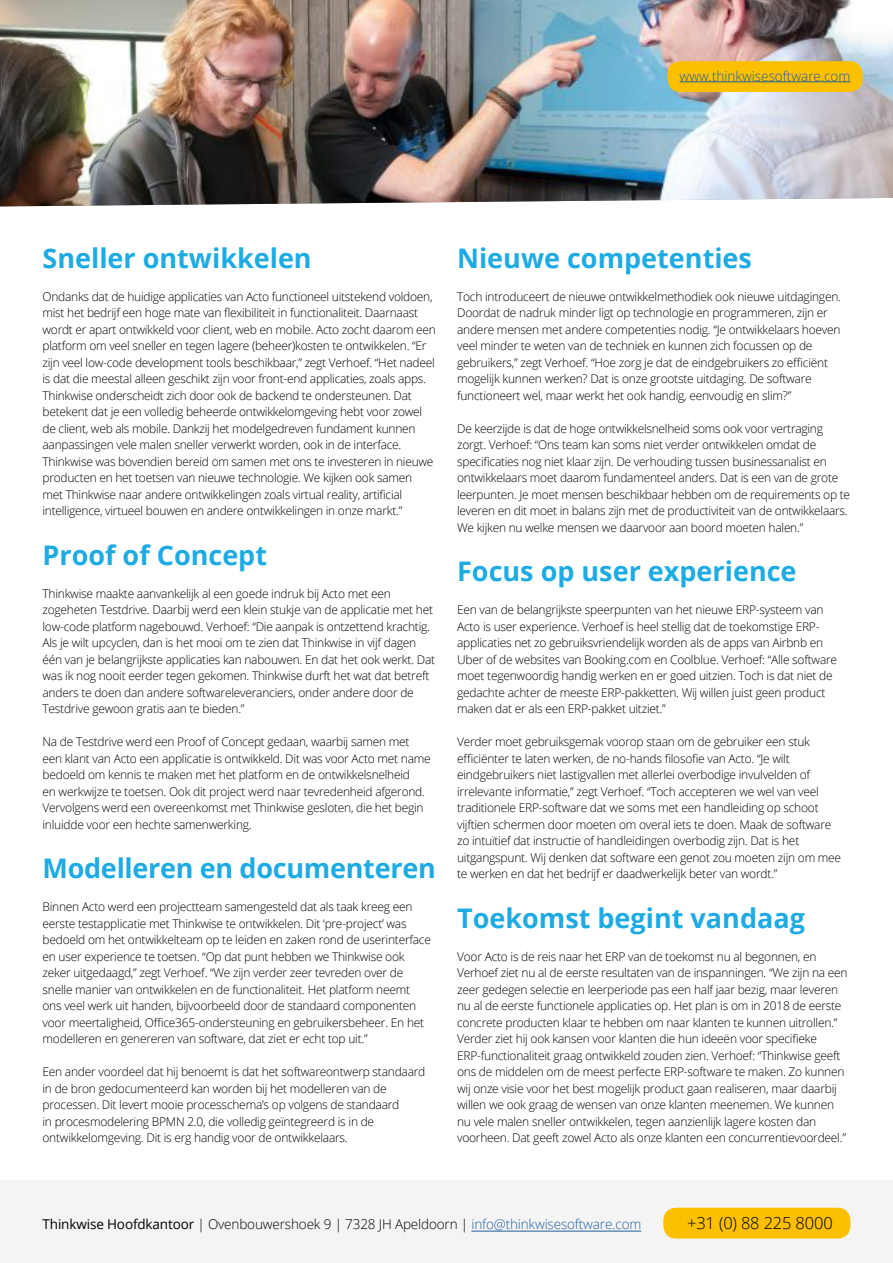
<style>
.page{position:relative;width:893px;height:1263px;background:#fff}
.page>*{position:absolute;margin:0;border:0;box-sizing:border-box;transform-origin:0 0}
.t1{font:700 27px "Open Sans";color:#1eabe3}
.t2{font:300 16.5px "Open Sans";letter-spacing:-.01em;color:#000}
.t3{font:300 13.5px "Open Sans";letter-spacing:-.01em;color:#000}
.t4{font:300 13.5px "Open Sans";color:#215e9e}
.t5{font:300 12px/16.5px "Open Sans";letter-spacing:-.02em;color:#000}
.s1{font-weight:400}
.s2{color:#215e9e}
</style>
<div class="page">
<img style="left:0;top:0;width:893px;height:206px">
<div style="left:0;top:1180px;width:893px;height:83px;background:#f4f4f4"></div>
<div style="left:667px;top:61px;width:195px;height:31px;background:#fcc000;border-radius:13px"></div>
<hr style="left:680px;top:81px;width:170px;height:1px;background:#215e9e">
<div style="left:663px;top:1208px;width:187px;height:30px;background:#fcc000;border-radius:13px"></div>
<hr style="left:471px;top:1231px;width:170px;height:1px;background:#215e9e">
<p class="t4" style="left:680px;top:67px;width:172px">www.thinkwisesoftware.com</p>
<h1 class="t1" style="left:43px;top:239px;width:271px">Sneller ontwikkelen</h1>
<p class="t5" style="left:43px;top:288px;width:395px">Ondanks dat de huidige applicaties van Acto functioneel uitstekend voldoen, mist het bedrijf een hoge mate van flexibiliteit in functionaliteit. Daarnaast wordt er apart ontwikkeld voor client, web en mobile. Acto zocht daarom een platform om veel sneller en tegen lagere (beheer)kosten te ontwikkelen. “Er zijn veel low-code development tools beschikbaar,” zegt Verhoef. “Het nadeel is dat die meestal alleen geschikt zijn voor front-end applicaties, zoals apps.<br>Thinkwise onderscheidt zich door ook de backend te ondersteunen. Dat betekent dat je een volledig beheerde ontwikkelomgeving hebt voor zowel de client, web als mobile. Dankzij het modelgedreven fundament kunnen aanpassingen vele malen sneller verwerkt worden, ook in de interface.<br>Thinkwise was bovendien bereid om samen met ons te investeren in nieuwe producten en het toetsen van nieuwe technologie. We kijken ook samen met Thinkwise naar andere ontwikkelingen zoals virtual reality, artificial intelligence, virtueel bouwen en andere ontwikkelingen in onze markt.”</p>
<h1 class="t1" style="left:43px;top:536px;width:226px">Proof of Concept</h1>
<p class="t5" style="left:43px;top:585px;width:394px">Thinkwise maakte aanvankelijk al een goede indruk bij Acto met een zogeheten Testdrive. Daarbij werd een klein stukje van de applicatie met het low-code platform nagebouwd. Verhoef: “Die aanpak is ontzettend krachtig.<br>Als je wilt upcyclen, dan is het mooi om te zien dat Thinkwise in vijf dagen één van je belangrijkste applicaties kan nabouwen. En dat het ook werkt. Dat was ik nog nooit eerder tegen gekomen. Thinkwise durft het wat dat betreft anders te doen dan andere softwareleveranciers, onder andere door de Testdrive gewoon gratis aan te bieden.”</p>
<p class="t5" style="left:43px;top:733px;width:390px">Na de Testdrive werd een Proof of Concept gedaan, waarbij samen met een klant van Acto een applicatie is ontwikkeld. Dit was voor Acto met name bedoeld om kennis te maken met het platform en de ontwikkelsnelheid<br>en werkwijze te toetsen. Ook dit project werd naar tevredenheid afgerond.<br>Vervolgens werd een overeenkomst met Thinkwise gesloten, die het begin inluidde voor een hechte samenwerking.</p>
<h1 class="t1" style="left:43px;top:849px;width:395px">Modelleren en documenteren</h1>
<p class="t5" style="left:43px;top:898px;width:390px">Binnen Acto werd een projectteam samengesteld dat als taak kreeg een eerste testapplicatie met Thinkwise te ontwikkelen. Dit ‘pre-project’ was bedoeld om het ontwikkelteam op te leiden en zaken rond de userinterface en user experience te toetsen. “Op dat punt hebben we Thinkwise ook zeker uitgedaagd,” zegt Verhoef. “We zijn verder zeer tevreden over de snelle manier van ontwikkelen en de functionaliteit. Het platform neemt ons veel werk uit handen, bijvoorbeeld door de standaard componenten voor meertaligheid, Office365-ondersteuning en gebruikersbeheer. En het modelleren en genereren van software, dat ziet er echt top uit.”</p>
<p class="t5" style="left:43px;top:1063px;width:384px">Een ander voordeel dat hij benoemt is dat het softwareontwerp standaard in de bron gedocumenteerd kan worden bij het modelleren van de processen. Dit levert mooie processchema’s op volgens de standaard<br>in procesmodelering BPMN 2.0, die volledig geïntegreerd is in de ontwikkelomgeving. Dit is erg handig voor de ontwikkelaars.</p>
<h1 class="t1" style="left:457px;top:239px;width:296px">Nieuwe competenties</h1>
<p class="t5" style="left:457px;top:288px;width:385px">Toch introduceert de nieuwe ontwikkelmethodiek ook nieuwe uitdagingen.<br>Doordat de nadruk minder ligt op technologie en programmeren, zijn er andere mensen met andere competenties nodig. “Je ontwikkelaars hoeven veel minder te weten van de techniek en kunnen zich focussen op de gebruikers,” zegt Verhoef. “Hoe zorg je dat de eindgebruikers zo efficiënt mogelijk kunnen werken? Dat is onze grootste uitdaging. De software functioneert wel, maar werkt het ook handig, eenvoudig en slim?”</p>
<p class="t5" style="left:457px;top:420px;width:394px">De keerzijde is dat de hoge ontwikkelsnelheid soms ook voor vertraging zorgt. Verhoef: “Ons team kan soms niet verder ontwikkelen omdat de specificaties nog niet klaar zijn. De verhouding tussen businessanalist en ontwikkelaars moet daarom fundamenteel anders. Dat is een van de grote leerpunten. Je moet mensen beschikbaar hebben om de requirements op te leveren en dit moet in balans zijn met de productiviteit van de ontwikkelaars.<br>We kijken nu welke mensen we daarvoor aan boord moeten halen.”</p>
<h1 class="t1" style="left:457px;top:552px;width:341px">Focus op user experience</h1>
<p class="t5" style="left:457px;top:601px;width:382px">Een van de belangrijkste speerpunten van het nieuwe ERP-systeem van Acto is user experience. Verhoef is heel stellig dat de toekomstige ERP&shy;applicaties net zo gebruiksvriendelijk worden als de apps van Airbnb en Uber of de websites van Booking.com en Coolblue. Verhoef: “Alle software moet tegenwoordig handig werken en er goed uitzien. Toch is dat niet de gedachte achter de meeste ERP-pakketten. Wij willen juist geen product maken dat er als een ERP-pakket uitziet.”</p>
<p class="t5" style="left:457px;top:733px;width:386px">Verder moet gebruiksgemak voorop staan om de gebruiker een stuk efficiënter te laten werken, de no-hands filosofie van Acto. “Je wilt eindgebruikers niet lastigvallen met allerlei overbodige invulvelden of irrelevante informatie,” zegt Verhoef. “Toch accepteren we wel van veel traditionele ERP-software dat we soms met een handleiding op schoot vijftien schermen door moeten om overal iets te doen. Maak de software zo intuïtief dat instructie of handleidingen overbodig zijn. Dat is het uitgangspunt. Wij denken dat software een genot zou moeten zijn om mee te werken en dat het bedrijf er daadwerkelijk beter van wordt.”</p>
<h1 class="t1" style="left:457px;top:899px;width:349px">Toekomst begint vandaag</h1>
<p class="t5" style="left:457px;top:948px;width:392px">Voor Acto is de reis naar het ERP van de toekomst nu al begonnen, en Verhoef ziet nu al de eerste resultaten van de inspanningen. “We zijn na een zeer gedegen selectie en leerperiode pas een half jaar bezig, maar leveren nu al de eerste functionele applicaties op. Het plan is om in 2018 de eerste concrete producten klaar te hebben om naar klanten te kunnen uitrollen.” Verder ziet hij ook kansen voor klanten die hun ideeën voor specifieke ERP-functionaliteit graag ontwikkeld zouden zien. Verhoef: “Thinkwise geeft ons de middelen om de meest perfecte ERP-software te maken. Zo kunnen wij onze visie voor het best mogelijk product gaan realiseren, maar daarbij willen we ook graag de wensen van onze klanten meenemen. We kunnen nu vele malen sneller ontwikkelen, tegen aanzienlijk lagere kosten dan voorheen. Dat geeft zowel Acto als onze klanten een concurrentievoordeel.”</p>
<p class="t3" style="left:43px;top:1215px;width:600px"><span class="s1">Thinkwise Hoofdkantoor</span> | Ovenbouwershoek 9 | 7328 JH Apeldoorn | <span class="s2">info@thinkwisesoftware.com</span></p>
<h2 class="t2" style="left:687px;top:1211px;width:147px">+31 (0) 88 225 8000</h2>
</div>
